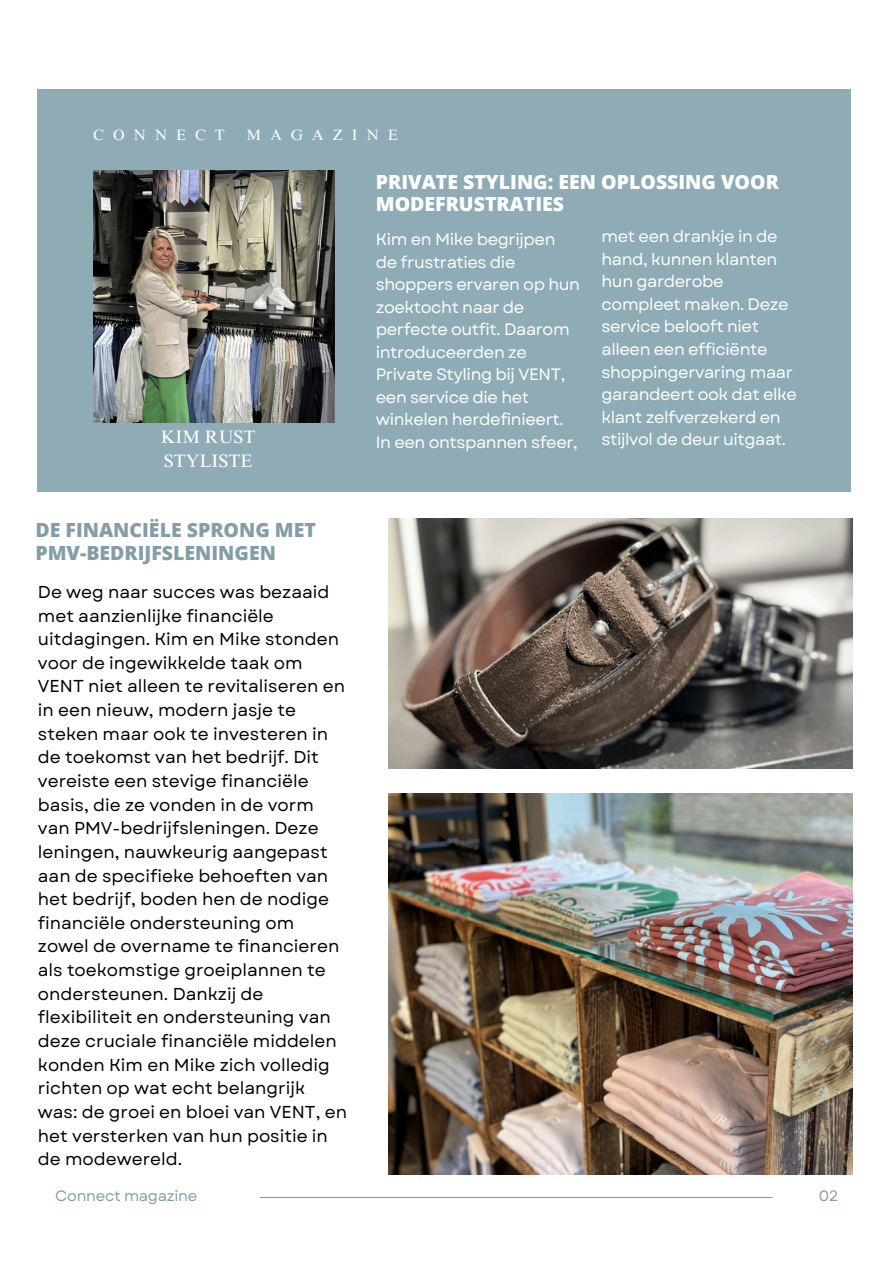
<style>
.page{position:relative;width:894px;height:1264px;background:#fff}
.page>*{position:absolute;margin:0;border:0;box-sizing:border-box;transform-origin:0 0}
.t1{font:800 19.5px/22.5px "Open Sans";color:#fff}
.t2{font:800 19.5px/22.5px "Open Sans";color:#839ea8}
.t3{font:18px/24.8px "Times NRMT Pro";color:#fff}
.t4{font:17.25px/23.7px "Garet";color:#000}
.t5{font:16.5px/22.5px "Garet";letter-spacing:-.025em;color:#fff}
.t6{font:15px "Garet";letter-spacing:-.02em;color:#839ea8}
.t7{font:15px "Times NRMT Pro";letter-spacing:.595em;color:#fff}
</style>
<div class="page">
<div style="left:38px;top:89px;width:812px;height:403px;background:#8fabb6"></div>
<img style="left:388px;top:519px;width:463px;height:249px">
<img style="left:388px;top:793px;width:463px;height:381px">
<img style="left:93px;top:170px;width:241px;height:252px">
<hr style="left:260px;top:1196px;width:512px;height:1px;background:#839ea8">
<h3 class="t7" style="left:93px;top:129px;width:133px">CONNECT</h3>
<h3 class="t7" style="left:246px;top:129px;width:153px">MAGAZINE</h3>
<h3 class="t3" style="left:161px;top:426px;width:96px">KIM RUST<br>STYLISTE</h3>
<p class="t2" style="left:35px;top:518px;width:282px">DE FINANCIËLE SPRONG MET<br>PMV-BEDRIJFSLENINGEN</p>
<h1 class="t4" style="left:38px;top:580px;width:311px">De weg naar succes was bezaaid met aanzienlijke financiële uitdagingen. Kim en Mike stonden voor de ingewikkelde taak om<br>VENT niet alleen te revitaliseren en in een nieuw, modern jasje te steken maar ook te investeren in de toekomst van het bedrijf. Dit vereiste een stevige financiële basis, die ze vonden in de vorm van PMV-bedrijfsleningen. Deze leningen, nauwkeurig aangepast aan de specifieke behoeften van het bedrijf, boden hen de nodige financiële ondersteuning om zowel de overname te financieren als toekomstige groeiplannen te ondersteunen. Dankzij de flexibiliteit en ondersteuning van deze cruciale financiële middelen konden Kim en Mike zich volledig richten op wat echt belangrijk was: de groei en bloei van VENT, en het versterken van hun positie in de modewereld.</h1>
<h1 class="t6" style="left:55px;top:1184px;width:143px">Connect magazine</h1>
<p class="t1" style="left:376px;top:170px;width:404px">PRIVATE STYLING: EEN OPLOSSING VOOR<br>MODEFRUSTRATIES</p>
<p class="t5" style="left:376px;top:228px;width:206px">Kim en Mike begrijpen de frustraties die shoppers ervaren op hun zoektocht naar de perfecte outfit. Daarom introduceerden ze<br>Private Styling bij VENT, een service die het winkelen herdefinieert.<br>In een ontspannen sfeer,</p>
<p class="t5" style="left:601px;top:225px;width:197px">met een drankje in de hand, kunnen klanten hun garderobe compleet maken. Deze service belooft niet alleen een efficiënte shoppingervaring maar garandeert ook dat elke klant zelfverzekerd en stijlvol de deur uitgaat.</p>
<h3 class="t6" style="left:818px;top:1184px;width:21px">02</h3>
</div>
